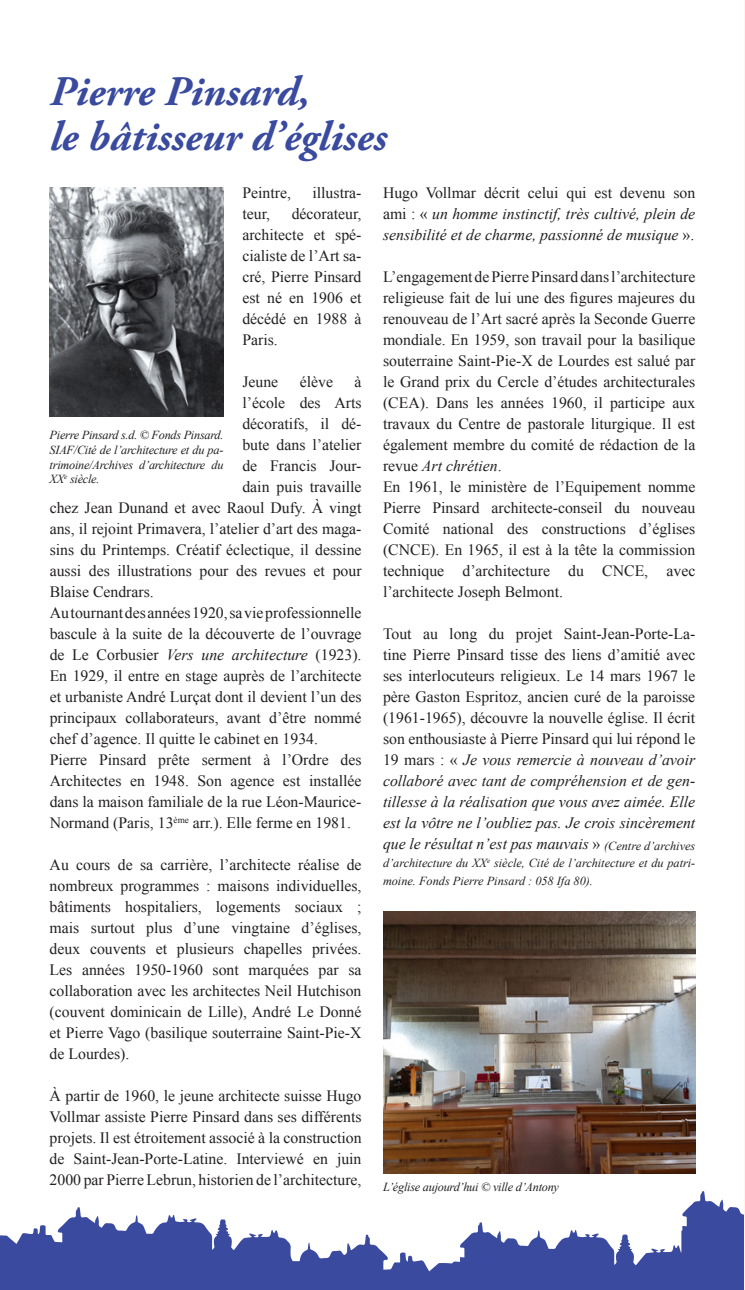
<style>
.page{position:relative;width:745px;height:1290px;background:#fff}
.page>*{position:absolute;margin:0;border:0;box-sizing:border-box;transform-origin:0 0}
.t1{font:italic 700 42px/45.5px "Adobe Garamond Pro";color:#394a9f}
.t2{font:15.75px/21px "Times New Roman";color:#231f20;text-align:justify}
.t3{font:italic 15.75px/21px "Times New Roman";color:#231f20;text-align:justify}
.t4{font:italic 12.25px/14.7px "Times New Roman";letter-spacing:-.02em;color:#231f20;text-align:justify}
.t5{font:italic 12.25px/17.5px "Times New Roman";color:#231f20}
.s1{font-style:italic}
.s2{font-style:normal}
.s3{font-style:italic;font-size:12.25px}
</style>
<div class="page">
<svg style="left:0;top:1167px;width:744px;height:123px"></svg>
<img style="left:50px;top:187px;width:173px;height:230px">
<hr style="left:744px;top:0;width:1px;height:1290px;background:#fef5f1">
<img style="left:383px;top:911px;width:311px;height:262px">
<h1 class="t1" style="left:50px;top:70px;width:338px">Pierre Pinsard,<br>le bâtisseur d’églises</h1>
<p class="t2" style="left:242px;top:182px;width:50px">Peintre,</p>
<p class="t2" style="left:312px;top:182px;width:50px">illustra-</p>
<p class="t2" style="left:242px;top:203px;width:29px">teur,</p>
<p class="t2" style="left:242px;top:203px;width:121px;text-indent:49px">décorateur, architecte et spé&shy;cialiste de l’Art sa&shy;cré, Pierre Pinsard est né en 1906 et décédé en 1988 à Paris.</p>
<p class="t2" style="left:242px;top:371px;width:37px">Jeune</p>
<p class="t2" style="left:299px;top:371px;width:35px">élève</p>
<p class="t2" style="left:354px;top:371px;width:8px">à</p>
<p class="t2" style="left:242px;top:392px;width:120px">l’école des Arts</p>
<p class="t2" style="left:242px;top:413px;width:121px">décoratifs, il dé-</p>
<p class="t2" style="left:242px;top:434px;width:121px">bute dans l’atelier</p>
<p class="t2" style="left:242px;top:455px;width:121px">de Francis Jour-</p>
<p class="t2" style="left:242px;top:476px;width:121px">dain puis travaille</p>
<p class="t2" style="left:50px;top:497px;width:313px">chez Jean Dunand et avec Raoul Dufy. À vingt</p>
<p class="t2" style="left:50px;top:518px;width:313px">ans, il rejoint Primavera, l’atelier d’art des maga-</p>
<p class="t2" style="left:50px;top:539px;width:313px">sins du Printemps. Créatif éclectique, il dessine</p>
<p class="t2" style="left:50px;top:560px;width:313px">aussi des illustrations pour des revues et pour</p>
<p class="t2" style="left:50px;top:581px;width:106px">Blaise Cendrars.</p>
<p class="t2" style="left:50px;top:602px;width:313px">Au tournant des années 1920, sa vie professionnelle</p>
<p class="t2" style="left:50px;top:623px;width:313px">bascule à la suite de la découverte de l’ouvrage</p>
<p class="t2" style="left:50px;top:644px;width:313px">de Le Corbusier <span class="s1">Vers une architecture</span> (1923).</p>
<p class="t2" style="left:50px;top:665px;width:313px">En 1929, il entre en stage auprès de l’architecte</p>
<p class="t2" style="left:50px;top:686px;width:313px">et urbaniste André Lurçat dont il devient l’un des</p>
<p class="t2" style="left:50px;top:707px;width:313px">principaux collaborateurs, avant d’être nommé</p>
<p class="t2" style="left:50px;top:728px;width:270px">chef d’agence. Il quitte le cabinet en 1934.</p>
<p class="t2" style="left:50px;top:749px;width:313px">Pierre Pinsard prête serment à l’Ordre des</p>
<p class="t2" style="left:50px;top:770px;width:313px">Architectes en 1948. Son agence est installée</p>
<p class="t2" style="left:50px;top:791px;width:313px">dans la maison familiale de la rue Léon-Maurice-</p>
<p class="t2" style="left:50px;top:812px;width:302px">Normand (Paris, 13<sup>ème</sup> arr.). Elle ferme en 1981.</p>
<p class="t2" style="left:50px;top:854px;width:313px">Au cours de sa carrière, l’architecte réalise de nombreux programmes : maisons individuelles, bâtiments hospitaliers, logements sociaux ; mais surtout plus d’une vingtaine d’églises, deux couvents et plusieurs chapelles privées.<br>Les années 1950-1960 sont marquées par sa collaboration avec les architectes Neil Hutchison (couvent dominicain de Lille), André Le Donné et Pierre Vago (basilique souterraine Saint-Pie-X de Lourdes).</p>
<p class="t2" style="left:50px;top:1085px;width:313px">À partir de 1960, le jeune architecte suisse Hugo Vollmar assiste Pierre Pinsard dans ses différents projets. Il est étroitement associé à la construction de Saint-Jean-Porte-Latine. Interviewé en juin 2000 par Pierre Lebrun, historien de l’architecture,</p>
<p class="t4" style="left:50px;top:427px;width:175px">Pierre Pinsard s.d. © Fonds Pinsard.<br>SIAF/Cité de l’architecture et du pa&shy;trimoine/Archives d’architecture du XX<sup>e</sup> siècle.</p>
<p class="t3" style="left:383px;top:182px;width:313px"><span class="s2">Hugo Vollmar décrit celui qui est devenu son ami : «</span> un homme instinctif, très cultivé, plein de sensibilité et de charme, passionné de musique <span class="s2">».</span></p>
<p class="t2" style="left:383px;top:266px;width:313px;text-align:left">L’engagement de Pierre Pinsard dans l’architecture religieuse fait de lui une des figures majeures du renouveau de l’Art sacré après la Seconde Guerre mondiale. En 1959, son travail pour la basilique souterraine Saint-Pie-X de Lourdes est salué par le Grand prix du Cercle d’études architecturales (CEA). Dans les années 1960, il participe aux travaux du Centre de pastorale liturgique. Il est également membre du comité de rédaction de la revue <span class="s1">Art chrétien</span>.<br>En 1961, le ministère de l’Equipement nomme Pierre Pinsard architecte-conseil du nouveau Comité national des constructions d’églises (CNCE). En 1965, il est à la tête la commission technique d’architecture du CNCE, avec l’architecte Joseph Belmont.</p>
<p class="t2" style="left:383px;top:623px;width:313px">Tout au long du projet Saint-Jean-Porte-La&shy;tine Pierre Pinsard tisse des liens d’amitié avec ses interlocuteurs religieux. Le 14 mars 1967 le père Gaston Espritoz, ancien curé de la paroisse (1961-1965), découvre la nouvelle église. Il écrit son enthousiaste à Pierre Pinsard qui lui répond le 19 mars : « <span class="s1">Je vous remercie à nouveau d’avoir collaboré avec tant de compréhension et de gen&shy;tillesse à la réalisation que vous avez aimée. Elle est la vôtre ne l’oubliez pas. Je crois sincèrement que le résultat n’est pas mauvais</span> » <span class="s3">(Centre d’archives</span></p>
<p class="t5" style="left:383px;top:854px;width:313px">d’architecture du XX<sup>e</sup> siècle, Cité de l’architecture et du patri&shy;moine. Fonds Pierre Pinsard : 058 Ifa 80).</p>
<p class="t4" style="left:383px;top:1179px;width:177px">L’église aujourd’hui © ville d’Antony</p>
</div>
